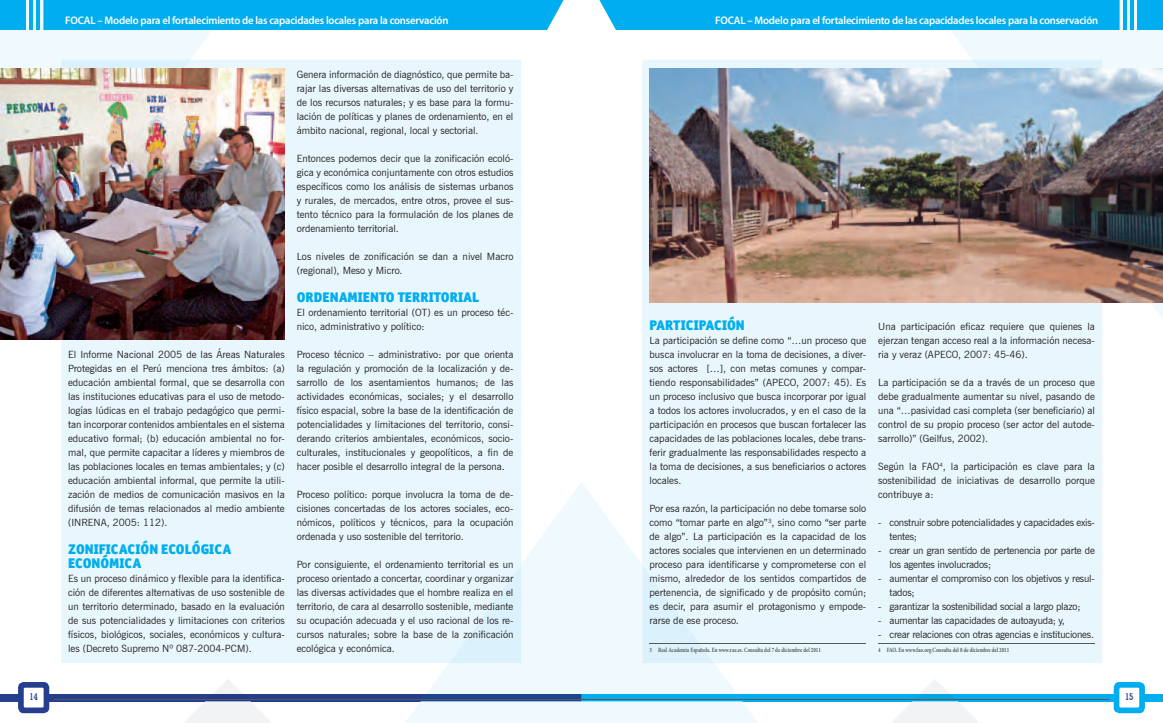
<style>
.page{position:relative;width:1163px;height:723px;background:#fff}
.page>*{position:absolute;margin:0;border:0;box-sizing:border-box;transform-origin:0 0}
.t1{font:900 14px/14px "Officina San ITC";color:#00aeef}
.t2{font:600 11px "Myriad Pro";letter-spacing:-.02em;color:#fff}
.t3{font:10px/14px "News Gothic BT";color:#231f20;text-align:justify}
.t4{font:10px/14px "News Gothic BT";letter-spacing:-.02em;color:#231f20}
.t5{font:700 9.6px "Geometric Slab 703 BT";color:#253f8e;scale:.83 1}
.t6{font:700 6.5px "Minion Pro";color:#57585a;scale:.77 1}
</style>
<div class="page">
<div style="left:0;top:694px;width:581px;height:7px;background:#253f8e"></div>
<div style="left:581px;top:694px;width:581px;height:7px;background:#00aeef"></div>
<div style="left:18px;top:682px;width:31px;height:31px;background:#253f8e;border-radius:6px"></div>
<svg style="left:1113px;top:682px;width:31px;height:31px"></svg>
<div style="left:24px;top:688px;width:20px;height:19px;background:#fff"></div>
<div style="left:1119px;top:688px;width:19px;height:19px;background:#fff"></div>
<svg style="left:951px;top:0;width:211px;height:320px;fill:#f0f9fd"></svg>
<div style="left:0;top:0;width:212px;height:69px;background:#f0f9fd"></div>
<svg style="left:890px;top:680px;width:89px;height:43px"></svg>
<svg style="left:183px;top:680px;width:89px;height:43px"></svg>
<div style="left:0;top:0;width:26px;height:30px;background:#00aeef"></div>
<div style="left:1136px;top:0;width:26px;height:30px;background:#00aeef"></div>
<hr style="left:29px;top:0;width:4px;height:30px;background:#00aeef">
<svg style="left:1129px;top:0;width:4px;height:30px"></svg>
<hr style="left:36px;top:0;width:4px;height:30px;background:#00aeef">
<svg style="left:1122px;top:0;width:4px;height:30px"></svg>
<div style="left:43px;top:0;width:521px;height:30px;background:#00aeef"></div>
<div style="left:599px;top:0;width:520px;height:30px;background:#00aeef"></div>
<svg style="left:405px;top:483px;width:353px;height:240px;fill:#f0f9fd"></svg>
<svg style="left:421px;top:694px;width:321px;height:7px"></svg>
<div style="left:61px;top:60px;width:460px;height:603px;background:#e8f6fd"></div>
<svg style="left:61px;top:60px;width:129px;height:9px"></svg>
<svg style="left:449px;top:564px;width:72px;height:99px;background:#e1f4fc"></svg>
<div style="left:642px;top:60px;width:459px;height:603px;background:#e8f6fd"></div>
<svg style="left:972px;top:60px;width:129px;height:8px"></svg>
<svg style="left:642px;top:565px;width:72px;height:98px;background:#e1f4fc"></svg>
<hr style="left:54px;top:699px;width:1054px;height:1px;background:#57585a">
<img style="left:649px;top:68px;width:513px;height:234px">
<hr style="left:649px;top:643px;width:217px;height:1px;background:#57585a">
<hr style="left:878px;top:643px;width:216px;height:1px;background:#57585a">
<img style="left:0;top:69px;width:284px;height:270px">
<p class="t2" style="left:65px;top:13px;width:384px">FOCAL – Modelo para el fortalecimiento de las capacidades locales para la conservación</p>
<p class="t2" style="left:715px;top:13px;width:384px">FOCAL – Modelo para el fortalecimiento de las capacidades locales para la conservación</p>
<p class="t3" style="left:68px;top:347px;width:218px">El Informe Nacional 2005 de las Áreas Naturales Protegidas en el Perú menciona tres ámbitos: (a) educación ambiental formal, que se desarrolla con las instituciones educativas para el uso de metodo&shy;logías lúdicas en el trabajo pedagógico que permi&shy;tan incorporar contenidos ambientales en el sistema educativo formal; (b) educación ambiental no for&shy;mal, que permite capacitar a líderes y miembros de las poblaciones locales en temas ambientales; y (c) educación ambiental informal, que permite la utili&shy;zación de medios de comunicación masivos en la difusión de temas relacionados al medio ambiente (INRENA, 2005: 112).</p>
<h1 class="t1" style="left:68px;top:542px;width:165px">ZONIFICACIÓN ECOLÓGICA<br>ECONÓMICA</h1>
<p class="t3" style="left:68px;top:571px;width:218px">Es un proceso dinámico y flexible para la identifica&shy;ción de diferentes alternativas de uso sostenible de un territorio determinado, basado en la evaluación de sus potencialidades y limitaciones con criterios físicos, biológicos, sociales, económicos y cultura&shy;les (Decreto Supremo Nº 087-2004-PCM).</p>
<p class="t3" style="left:297px;top:67px;width:218px">Genera información de diagnóstico, que permite ba&shy;rajar las diversas alternativas de uso del territorio y de los recursos naturales; y es base para la formu&shy;lación de políticas y planes de ordenamiento, en el ámbito nacional, regional, local y sectorial.</p>
<p class="t3" style="left:297px;top:151px;width:218px">Entonces podemos decir que la zonificación ecoló&shy;gica y económica conjuntamente con otros estudios específicos como los análisis de sistemas urbanos y rurales, de mercados, entre otros, provee el sus&shy;tento técnico para la formulación de los planes de ordenamiento territorial.</p>
<p class="t3" style="left:297px;top:249px;width:218px">Los niveles de zonificación se dan a nivel Macro (regional), Meso y Micro.</p>
<h1 class="t1" style="left:297px;top:290px;width:184px">ORDENAMIENTO TERRITORIAL</h1>
<p class="t3" style="left:297px;top:305px;width:218px">El ordenamiento territorial (OT) es un proceso téc&shy;nico, administrativo y político:</p>
<p class="t3" style="left:297px;top:347px;width:218px">Proceso técnico – administrativo: por que orienta la regulación y promoción de la localización y de&shy;sarrollo de los asentamientos humanos; de las actividades económicas, sociales; y el desarrollo físico espacial, sobre la base de la identificación de potencialidades y limitaciones del territorio, consi&shy;derando criterios ambientales, económicos, socio&shy;culturales, institucionales y geopolíticos, a fin de hacer posible el desarrollo integral de la persona.</p>
<p class="t3" style="left:297px;top:487px;width:218px">Proceso político: porque involucra la toma de de&shy;cisiones concertadas de los actores sociales, eco&shy;nómicos, políticos y técnicos, para la ocupación ordenada y uso sostenible del territorio.</p>
<p class="t3" style="left:297px;top:557px;width:218px">Por consiguiente, el ordenamiento territorial es un proceso orientado a concertar, coordinar y organizar las diversas actividades que el hombre realiza en el territorio, de cara al desarrollo sostenible, mediante su ocupación adecuada y el uso racional de los re&shy;cursos naturales; sobre la base de la zonificación ecológica y económica.</p>
<h1 class="t1" style="left:649px;top:318px;width:97px">PARTICIPACIÓN</h1>
<p class="t3" style="left:649px;top:333px;width:218px">La participación se define como “…un proceso que busca involucrar en la toma de decisiones, a diver&shy;sos actores […], con metas comunes y compar&shy;tiendo responsabilidades” (APECO, 2007: 45). Es un proceso inclusivo que busca incorporar por igual a todos los actores involucrados, y en el caso de la participación en procesos que buscan fortalecer las capacidades de las poblaciones locales, debe trans&shy;ferir gradualmente las responsabilidades respecto a la toma de decisiones, a sus beneficiarios o actores locales.</p>
<p class="t3" style="left:649px;top:501px;width:218px">Por esa razón, la participación no debe tomarse solo como “tomar parte en algo”<sup>3</sup>, sino como “ser parte de algo”. La participación es la capacidad de los actores sociales que intervienen en un determinado proceso para identificarse y comprometerse con el mismo, alrededor de los sentidos compartidos de pertenencia, de significado y de propósito común; es decir, para asumir el protagonismo y empode&shy;rarse de ese proceso.</p>
<p class="t6" style="left:649px;top:645px;width:224px">3 Real Academia Española. En www.rae.es. Consulta del 7 de diciembre del 2011</p>
<p class="t3" style="left:878px;top:319px;width:218px">Una participación eficaz requiere que quienes la ejerzan tengan acceso real a la información necesa&shy;ria y veraz (APECO, 2007: 45-46).</p>
<p class="t3" style="left:878px;top:375px;width:218px">La participación se da a través de un proceso que debe gradualmente aumentar su nivel, pasando de una “…pasividad casi completa (ser beneficiario) al control de su propio proceso (ser actor del autode&shy;sarrollo)” (Geilfus, 2002).</p>
<p class="t3" style="left:878px;top:459px;width:218px">Según la FAO<sup>4</sup>, la participación es clave para la sostenibilidad de iniciativas de desarrollo porque contribuye a:</p>
<p class="t4" style="left:889px;top:515px;width:207px;text-indent:-11px">- construir sobre potencialidades y capacidades exis&shy;tentes;</p>
<p class="t4" style="left:889px;top:543px;width:207px;text-indent:-11px">- crear un gran sentido de pertenencia por parte de los agentes involucrados;</p>
<p class="t4" style="left:889px;top:571px;width:207px;text-indent:-11px">- aumentar el compromiso con los objetivos y resul&shy;tados;</p>
<p class="t4" style="left:878px;top:599px;width:204px">- garantizar la sostenibilidad social a largo plazo;</p>
<p class="t4" style="left:878px;top:613px;width:188px">- aumentar las capacidades de autoayuda; y,</p>
<p class="t4" style="left:878px;top:627px;width:217px">- crear relaciones con otras agencias e instituciones.</p>
<p class="t6" style="left:878px;top:645px;width:171px">4 FAO. En www.fao.org Consulta del 8 de diciembre del 2011</p>
<p class="t5" style="left:29px;top:691px;width:12px">14</p>
<p class="t5" style="left:1124px;top:691px;width:12px">15</p>
</div>
